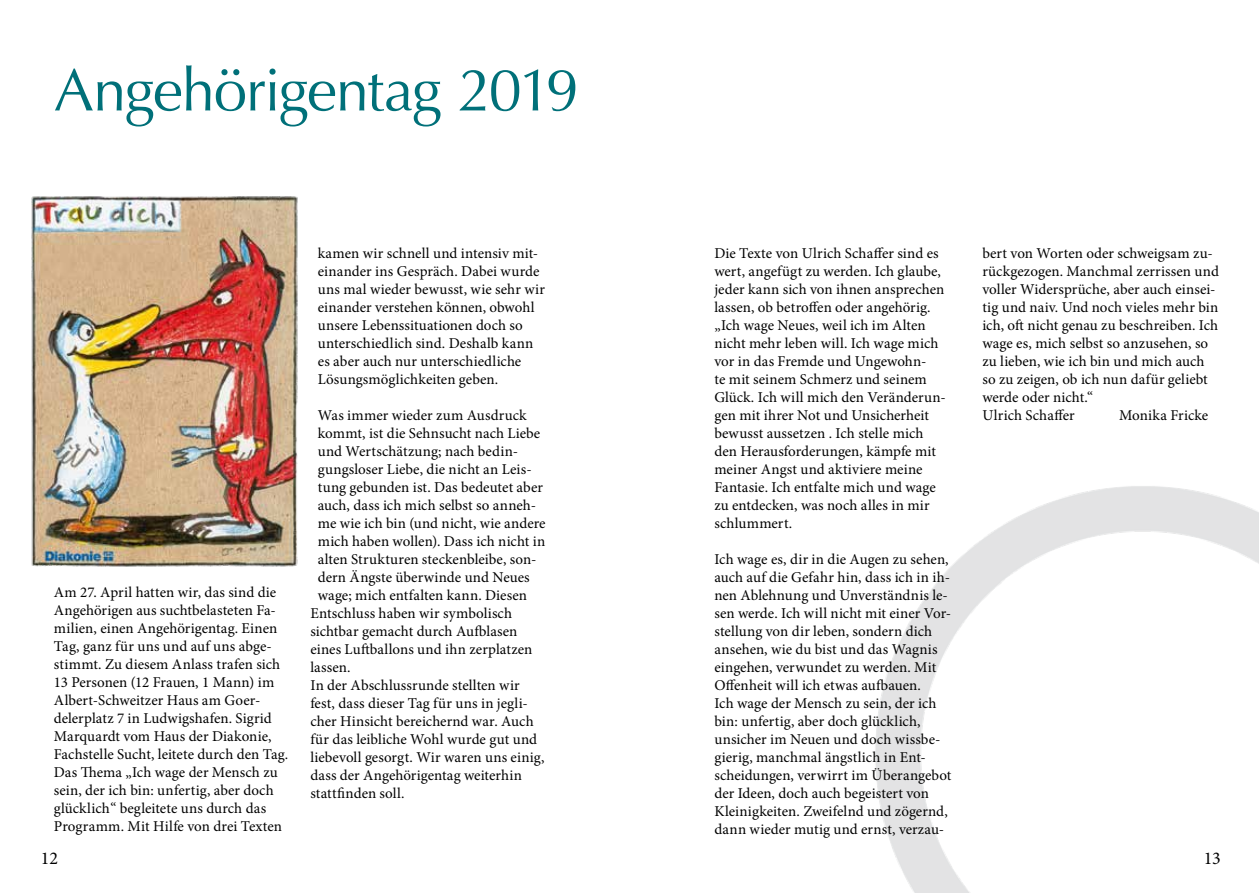
<style>
.page{position:relative;width:1259px;height:893px;background:#fff}
.page>*{position:absolute;margin:0;border:0;box-sizing:border-box;transform-origin:0 0}
.t1{font:60px "Optima";letter-spacing:-.03em;color:#007079}
.t2{font:18px "Minion Pro";color:#000}
.t3{font:15px/18px "Minion Pro";letter-spacing:.005em;color:#000}
</style>
<div class="page">
<svg style="left:875px;top:486px;width:384px;height:407px"></svg>
<img style="left:31px;top:196px;width:267px;height:371px">
<h1 class="t1" style="left:54px;top:55px;width:526px">Angehörigentag 2019</h1>
<p class="t3" style="left:54px;top:583px;width:236px">Am 27. April hatten wir, das sind die Angehörigen aus suchtbelasteten Fa&shy;milien, einen Angehörigentag. Einen Tag, ganz für uns und auf uns abge&shy;stimmt. Zu diesem Anlass trafen sich 13 Personen (12 Frauen, 1 Mann) im Albert-Schweitzer Haus am Goer&shy;delerplatz 7 in Ludwigshafen. Sigrid Marquardt vom Haus der Diakonie, Fachstelle Sucht, leitete durch den Tag.<br>Das Thema „Ich wage der Mensch zu sein, der ich bin: unfertig, aber doch glücklich“ begleitete uns durch das Programm. Mit Hilfe von drei Texten</p>
<p class="t3" style="left:318px;top:244px;width:229px">kamen wir schnell und intensiv mit&shy;einander ins Gespräch. Dabei wurde uns mal wieder bewusst, wie sehr wir einander verstehen können, obwohl unsere Lebenssituationen doch so unterschiedlich sind. Deshalb kann es aber auch nur unterschiedliche Lösungsmöglichkeiten geben.</p>
<p class="t3" style="left:318px;top:406px;width:210px">Was immer wieder zum Ausdruck</p>
<p class="t3" style="left:318px;top:424px;width:224px">kommt, ist die Sehnsucht nach Liebe</p>
<p class="t3" style="left:318px;top:442px;width:202px">und Wertschätzung; nach bedin-</p>
<p class="t3" style="left:318px;top:460px;width:215px">gungsloser Liebe, die nicht an Leis-</p>
<p class="t3" style="left:318px;top:478px;width:227px">tung gebunden ist. Das bedeutet aber</p>
<p class="t3" style="left:318px;top:496px;width:220px">auch, dass ich mich selbst so anneh-</p>
<p class="t3" style="left:318px;top:514px;width:229px">me wie ich bin (und nicht, wie andere</p>
<p class="t3" style="left:318px;top:532px;width:229px">mich haben wollen). Dass ich nicht in</p>
<p class="t3" style="left:318px;top:550px;width:220px">alten Strukturen steckenbleibe, son-</p>
<p class="t3" style="left:318px;top:568px;width:213px">dern Ängste überwinde und Neues</p>
<p class="t3" style="left:318px;top:586px;width:211px">wage; mich entfalten kann. Diesen</p>
<p class="t3" style="left:310px;top:604px;width:203px">Entschluss haben wir symbolisch</p>
<p class="t3" style="left:310px;top:622px;width:209px">sichtbar gemacht durch Aufblasen</p>
<p class="t3" style="left:310px;top:640px;width:224px">eines Luftballons und ihn zerplatzen</p>
<p class="t3" style="left:310px;top:658px;width:42px">lassen.</p>
<p class="t3" style="left:310px;top:676px;width:211px">In der Abschlussrunde stellten wir</p>
<p class="t3" style="left:310px;top:694px;width:219px">fest, dass dieser Tag für uns in jegli-</p>
<p class="t3" style="left:310px;top:712px;width:225px">cher Hinsicht bereichernd war. Auch</p>
<p class="t3" style="left:310px;top:730px;width:228px">für das leibliche Wohl wurde gut und</p>
<p class="t3" style="left:310px;top:748px;width:236px">liebevoll gesorgt. Wir waren uns einig,</p>
<p class="t3" style="left:310px;top:766px;width:213px">dass der Angehörigentag weiterhin</p>
<p class="t3" style="left:310px;top:784px;width:96px">stattfinden soll.</p>
<p class="t3" style="left:714px;top:244px;width:233px">Die Texte von Ulrich Schaffer sind es wert, angefügt zu werden. Ich glaube, jeder kann sich von ihnen ansprechen lassen, ob betroffen oder angehörig. „Ich wage Neues, weil ich im Alten nicht mehr leben will. Ich wage mich vor in das Fremde und Ungewohn-<br>te mit seinem Schmerz und seinem Glück. Ich will mich den Veränderun&shy;gen mit ihrer Not und Unsicherheit bewusst aussetzen . Ich stelle mich den Herausforderungen, kämpfe mit meiner Angst und aktiviere meine Fantasie. Ich entfalte mich und wage zu entdecken, was noch alles in mir schlummert.</p>
<p class="t3" style="left:714px;top:550px;width:238px">Ich wage es, dir in die Augen zu sehen, auch auf die Gefahr hin, dass ich in ih&shy;nen Ablehnung und Unverständnis le&shy;sen werde. Ich will nicht mit einer Vor&shy;stellung von dir leben, sondern dich ansehen, wie du bist und das Wagnis eingehen, verwundet zu werden. Mit Offenheit will ich etwas aufbauen.<br>Ich wage der Mensch zu sein, der ich bin: unfertig, aber doch glücklich, unsicher im Neuen und doch wissbe&shy;gierig, manchmal ängstlich in Ent&shy;scheidungen, verwirrt im Überangebot der Ideen, doch auch begeistert von Kleinigkeiten. Zweifelnd und zögernd, dann wieder mutig und ernst, verzau-</p>
<p class="t3" style="left:982px;top:244px;width:238px">bert von Worten oder schweigsam zu&shy;rückgezogen. Manchmal zerrissen und voller Widersprüche, aber auch einsei&shy;tig und naiv. Und noch vieles mehr bin ich, oft nicht genau zu beschreiben. Ich wage es, mich selbst so anzusehen, so zu lieben, wie ich bin und mich auch so zu zeigen, ob ich nun dafür geliebt werde oder nicht.“<br>Ulrich Schaffer</p>
<p class="t3" style="left:1119px;top:406px;width:91px">Monika Fricke</p>
<p class="t2" style="left:41px;top:846px;width:19px">12</p>
<p class="t2" style="left:1203px;top:846px;width:19px">13</p>
</div>
